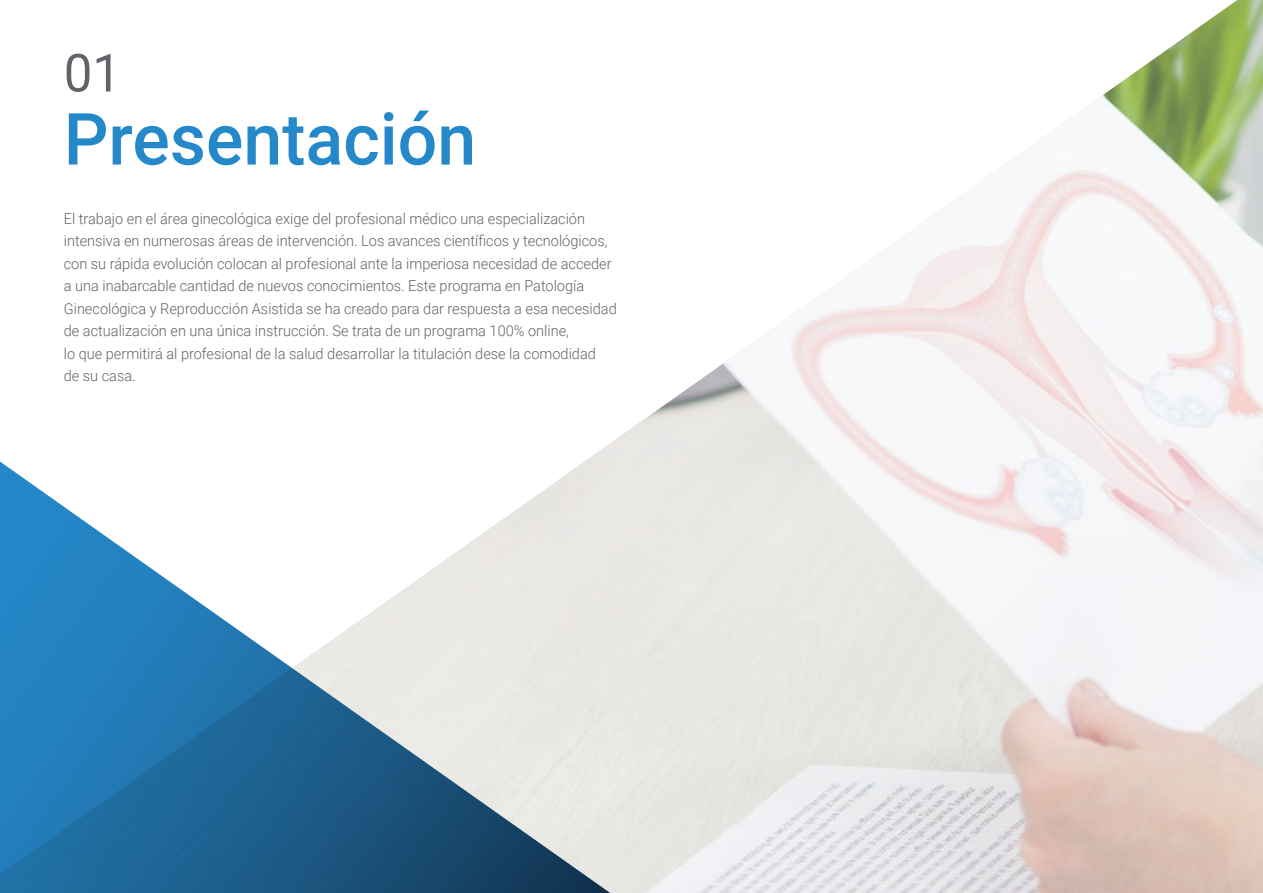
<style>
.page{position:relative;width:1263px;height:893px;background:#fff}
.page>*{position:absolute;margin:0;border:0;box-sizing:border-box;transform-origin:0 0}
.t1{font:500 72px "Roboto";color:#2488c9}
.t2{font:52.5px "Roboto";color:#61646a}
.t3{font:300 15px/22.5px "Roboto";color:#61646a}
</style>
<div class="page">
<img style="left:607px;top:0;width:656px;height:893px">
<svg style="left:0;top:446px;width:640px;height:447px"></svg>
<h2 class="t2" style="left:64px;top:36px;width:59px">01</h2>
<h1 class="t1" style="left:64px;top:89px;width:414px">Presentación</h1>
<p class="t3" style="left:64px;top:207px;width:554px">El trabajo en el área ginecológica exige del profesional médico una especialización intensiva en numerosas áreas de intervención. Los avances científicos y tecnológicos, con su rápida evolución colocan al profesional ante la imperiosa necesidad de acceder a una inabarcable cantidad de nuevos conocimientos. Este programa en Patología Ginecológica y Reproducción Asistida se ha creado para dar respuesta a esa necesidad de actualización en una única instrucción. Se trata de un programa 100% online,<br>lo que permitirá al profesional de la salud desarrollar la titulación dese la comodidad<br>de su casa.</p>
</div>
